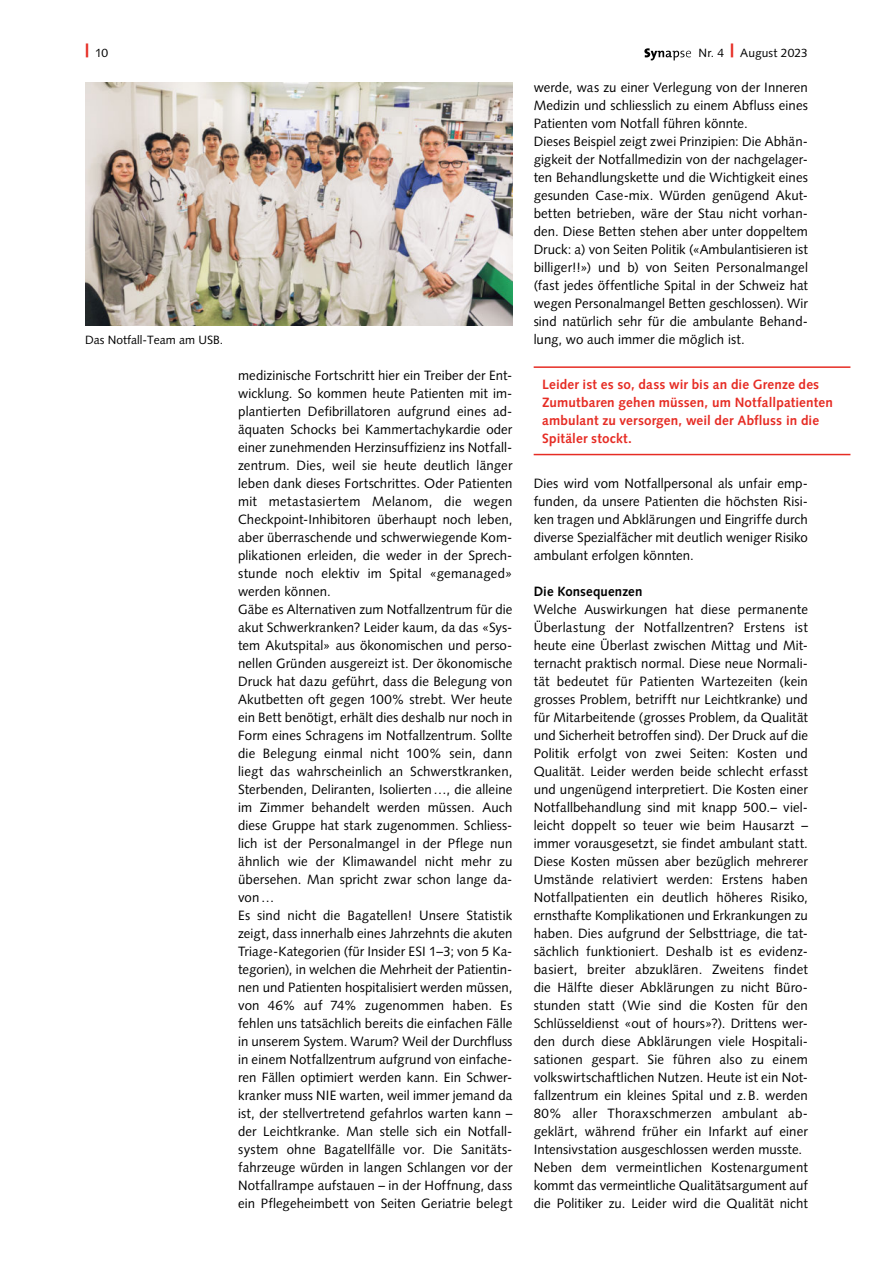
<style>
.page{position:relative;width:893px;height:1263px;background:#fff}
.page>*{position:absolute;margin:0;border:0;box-sizing:border-box;transform-origin:0 0}
.t1{font:13.5px/18px "Syntax LT Std";letter-spacing:.005em;color:#000}
.t2{font:700 13.5px/18px "Syntax LT Std";letter-spacing:.01em;color:#e62c24}
.t3{font:700 13.5px "Syntax LT Std";letter-spacing:.01em;color:#000}
.t4{font:12px "Syntax LT Std";color:#000}
.s1{font-weight:900;font-size:18px;color:#e62c24}
</style>
<div class="page">
<svg style="left:644px;top:48px;width:47px;height:12px"></svg>
<hr style="left:534px;top:366px;width:316px;height:2px;background:#e62c24">
<hr style="left:534px;top:454px;width:316px;height:1px;background:#e62c24">
<img style="left:85px;top:82px;width:427px;height:244px">
<p class="t4" style="left:85px;top:46px;width:25px"><span class="s1">|</span> 10</p>
<p class="t4" style="left:699px;top:46px;width:111px">Nr. 4 <span class="s1">|</span> August 2023</p>
<p class="t4" style="left:85px;top:332px;width:140px">Das Notfall-Team am USB.</p>
<p class="t1" style="left:238px;top:366px;width:276px">medizinische Fortschritt hier ein Treiber der Ent&shy;wicklung. So kommen heute Patienten mit im&shy;plantierten Defibrillatoren aufgrund eines ad&shy;äquaten Schocks bei Kammertachykardie oder einer zunehmenden Herzinsuffizienz ins Notfall&shy;zentrum. Dies, weil sie heute deutlich länger leben dank dieses Fortschrittes. Oder Patienten mit metastasiertem Melanom, die wegen Checkpoint-Inhibitoren überhaupt noch leben, aber überraschende und schwerwiegende Kom&shy;plikationen erleiden, die weder in der Sprech&shy;stunde noch elektiv im Spital «gemanaged» werden können.<br>Gäbe es Alternativen zum Notfallzentrum für die akut Schwerkranken? Leider kaum, da das «Sys&shy;tem Akutspital» aus ökonomischen und perso&shy;nellen Gründen ausgereizt ist. Der ökonomische Druck hat dazu geführt, dass die Belegung von Akutbetten oft gegen 100% strebt. Wer heute ein Bett benötigt, erhält dies deshalb nur noch in Form eines Schragens im Notfallzentrum. Sollte die Belegung einmal nicht 100% sein, dann liegt das wahrscheinlich an Schwerstkranken, Sterbenden, Deliranten, Isolierten…, die alleine im Zimmer behandelt werden müssen. Auch diese Gruppe hat stark zugenommen. Schliess&shy;lich ist der Personalmangel in der Pflege nun ähnlich wie der Klimawandel nicht mehr zu übersehen. Man spricht zwar schon lange da&shy;von…<br>Es sind nicht die Bagatellen! Unsere Statistik zeigt, dass innerhalb eines Jahrzehnts die akuten Triage- Kategorien (für Insider ESI 1–3; von 5 Ka&shy;tegorien), in welchen die Mehrheit der Patientin&shy;nen und Patienten hospitalisiert werden müssen, von 46% auf 74% zugenommen haben. Es fehlen uns tatsächlich bereits die einfachen Fälle in unserem System. Warum? Weil der Durchfluss in einem Notfallzentrum aufgrund von einfache&shy;ren Fällen optimiert werden kann. Ein Schwer&shy;kranker muss NIE warten, weil immer jemand da ist, der stellvertretend gefahrlos warten kann – der Leichtkranke. Man stelle sich ein Notfall&shy;system ohne Bagatellfälle vor. Die Sanitäts&shy;fahrzeuge würden in langen Schlangen vor der Notfallrampe aufstauen – in der Hoffnung, dass ein Pflegeheimbett von Seiten Geriatrie belegt</p>
<p class="t1" style="left:534px;top:78px;width:276px">werde, was zu einer Verlegung von der Inneren Medizin und schliesslich zu einem Abfluss eines Patienten vom Notfall führen könnte.<br>Dieses Beispiel zeigt zwei Prinzipien: Die Abhän&shy;gigkeit der Notfallmedizin von der nachgelager&shy;ten Behandlungskette und die Wichtigkeit eines gesunden Case-mix. Würden genügend Akut&shy;betten betrieben, wäre der Stau nicht vorhan&shy;den. Diese Betten stehen aber unter doppeltem Druck: a) von Seiten Politik («Ambulantisieren ist billiger!!») und b) von Seiten Personalmangel (fast jedes öffentliche Spital in der Schweiz hat wegen Personalmangel Betten geschlossen). Wir sind natürlich sehr für die ambulante Behand&shy;lung, wo auch immer die möglich ist.</p>
<p class="t2" style="left:542px;top:376px;width:292px">Leider ist es so, dass wir bis an die Grenze des Zumutbaren gehen müssen, um Notfallpatienten ambulant zu versorgen, weil der Abfluss in die Spitäler stockt.</p>
<p class="t1" style="left:534px;top:474px;width:276px;text-align:justify">Dies wird vom Notfallpersonal als unfair emp&shy;funden, da unsere Patienten die höchsten Risi&shy;ken tragen und Abklärungen und Eingriffe durch diverse Spezialfächer mit deutlich weniger Risiko ambulant erfolgen könnten.</p>
<p class="t3" style="left:534px;top:583px;width:110px">Die Konsequenzen</p>
<p class="t1" style="left:534px;top:600px;width:276px">Welche Auswirkungen hat diese permanente Überlastung der Notfallzentren? Erstens ist heute eine Überlast zwischen Mittag und Mit&shy;ternacht praktisch normal. Diese neue Normali&shy;tät bedeutet für Patienten Wartezeiten (kein grosses Problem, betrifft nur Leichtkranke) und für Mitarbeitende (grosses Problem, da Qualität und Sicherheit betroffen sind). Der Druck auf die Politik erfolgt von zwei Seiten: Kosten und Qualität. Leider werden beide schlecht erfasst und ungenügend interpretiert. Die Kosten einer Notfallbehandlung sind mit knapp 500.– viel&shy;leicht doppelt so teuer wie beim Hausarzt – immer vorausgesetzt, sie findet ambulant statt.<br>Diese Kosten müssen aber bezüglich mehrerer Umstände relativiert werden: Erstens haben Notfallpatienten ein deutlich höheres Risiko, ernsthafte Komplikationen und Erkrankungen zu haben. Dies aufgrund der Selbsttriage, die tat&shy;sächlich funktioniert. Deshalb ist es evidenz&shy;basiert, breiter abzuklären. Zweitens findet die Hälfte dieser Abklärungen zu nicht Büro&shy;stunden statt (Wie sind die Kosten für den Schlüsseldienst «out of hours»?). Drittens wer&shy;den durch diese Abklärungen viele Hospitali&shy;sationen gespart. Sie führen also zu einem volkswirtschaftlichen Nutzen. Heute ist ein Not&shy;fallzentrum ein kleines Spital und z.B. werden 80% aller Thoraxschmerzen ambulant ab&shy;geklärt, während früher ein Infarkt auf einer Intensivstation ausgeschlossen werden musste.<br>Neben dem vermeintlichen Kostenargument kommt das vermeintliche Qualitätsargument auf die Politiker zu. Leider wird die Qualität nicht</p>
</div>
